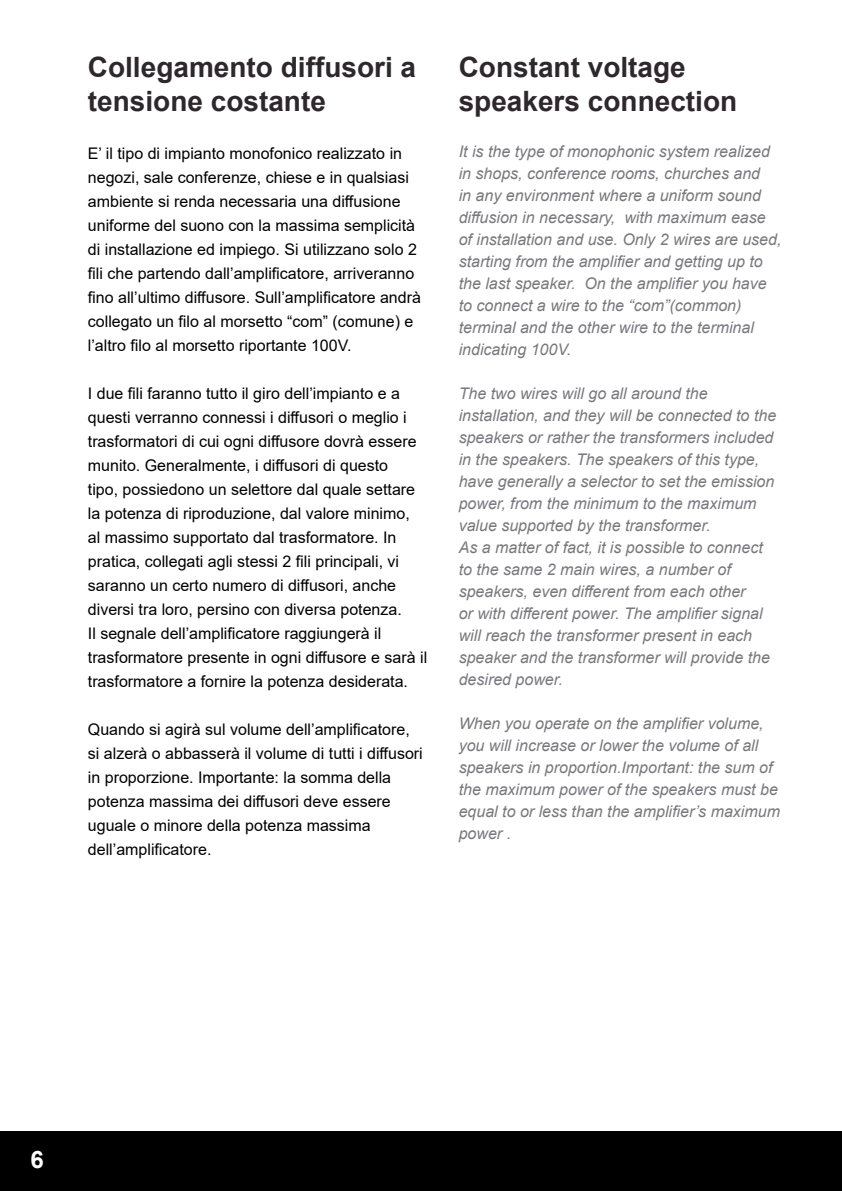
<style>
.page{position:relative;width:842px;height:1191px;background:#fff}
.page>*{position:absolute;margin:0;border:0;box-sizing:border-box;transform-origin:0 0}
.t1{font:700 28px/33.6px "Arial";color:#2e272c}
.t2{font:700 24px "Arial";color:#fff}
.t3{font:16px/24px "Arial";color:#000}
.t4{font:italic 16px/22px "Arial";color:#78787f}
</style>
<div class="page">
<div style="left:0;top:1131px;width:842px;height:60px;background:#000"></div>
<h1 class="t1" style="left:88px;top:51px;width:330px">Collegamento diffusori a tensione costante</h1>
<p class="t3" style="left:88px;top:141px;width:335px">E’ il tipo di impianto monofonico realizzato in negozi, sale conferenze, chiese e in qualsiasi ambiente si renda necessaria una diffusione uniforme del suono con la massima semplicità di installazione ed impiego. Si utilizzano solo 2 fili che partendo dall’amplificatore, arriveranno fino all’ultimo diffusore. Sull’amplificatore andrà collegato un filo al morsetto “com” (comune) e l’altro filo al morsetto riportante 100V.</p>
<p class="t3" style="left:88px;top:381px;width:341px">I due fili faranno tutto il giro dell’impianto e a questi verranno connessi i diffusori o meglio i trasformatori di cui ogni diffusore dovrà essere munito. Generalmente, i diffusori di questo<br>tipo, possiedono un selettore dal quale settare la potenza di riproduzione, dal valore minimo,<br>al massimo supportato dal trasformatore. In pratica, collegati agli stessi 2 fili principali, vi saranno un certo numero di diffusori, anche diversi tra loro, persino con diversa potenza.<br>Il segnale dell’amplificatore raggiungerà il trasformatore presente in ogni diffusore e sarà il trasformatore a fornire la potenza desiderata.</p>
<p class="t3" style="left:88px;top:717px;width:336px">Quando si agirà sul volume dell’amplificatore, si alzerà o abbasserà il volume di tutti i diffusori in proporzione. Importante: la somma della potenza massima dei diffusori deve essere uguale o minore della potenza massima dell’amplificatore.</p>
<h1 class="t1" style="left:459px;top:51px;width:280px">Constant voltage speakers connection</h1>
<p class="t4" style="left:459px;top:140px;width:324px">It is the type of monophonic system realized in shops, conference rooms, churches and<br>in any environment where a uniform sound diffusion in necessary, with maximum ease of installation and use. Only 2 wires are used, starting from the amplifier and getting up to the last speaker. On the amplifier you have to connect a wire to the “com”(common) terminal and the other wire to the terminal indicating 100V.</p>
<p class="t4" style="left:459px;top:382px;width:319px">The two wires will go all around the installation, and they will be connected to the speakers or rather the transformers included in the speakers. The speakers of this type, have generally a selector to set the emission power, from the minimum to the maximum value supported by the transformer.<br>As a matter of fact, it is possible to connect to the same 2 main wires, a number of speakers, even different from each other<br>or with different power. The amplifier signal will reach the transformer present in each speaker and the transformer will provide the desired power.</p>
<p class="t4" style="left:459px;top:712px;width:323px">When you operate on the amplifier volume, you will increase or lower the volume of all speakers in proportion.Important: the sum of the maximum power of the speakers must be equal to or less than the amplifier’s maximum power .</p>
<h2 class="t2" style="left:30px;top:1143px;width:15px">6</h2>
</div>
